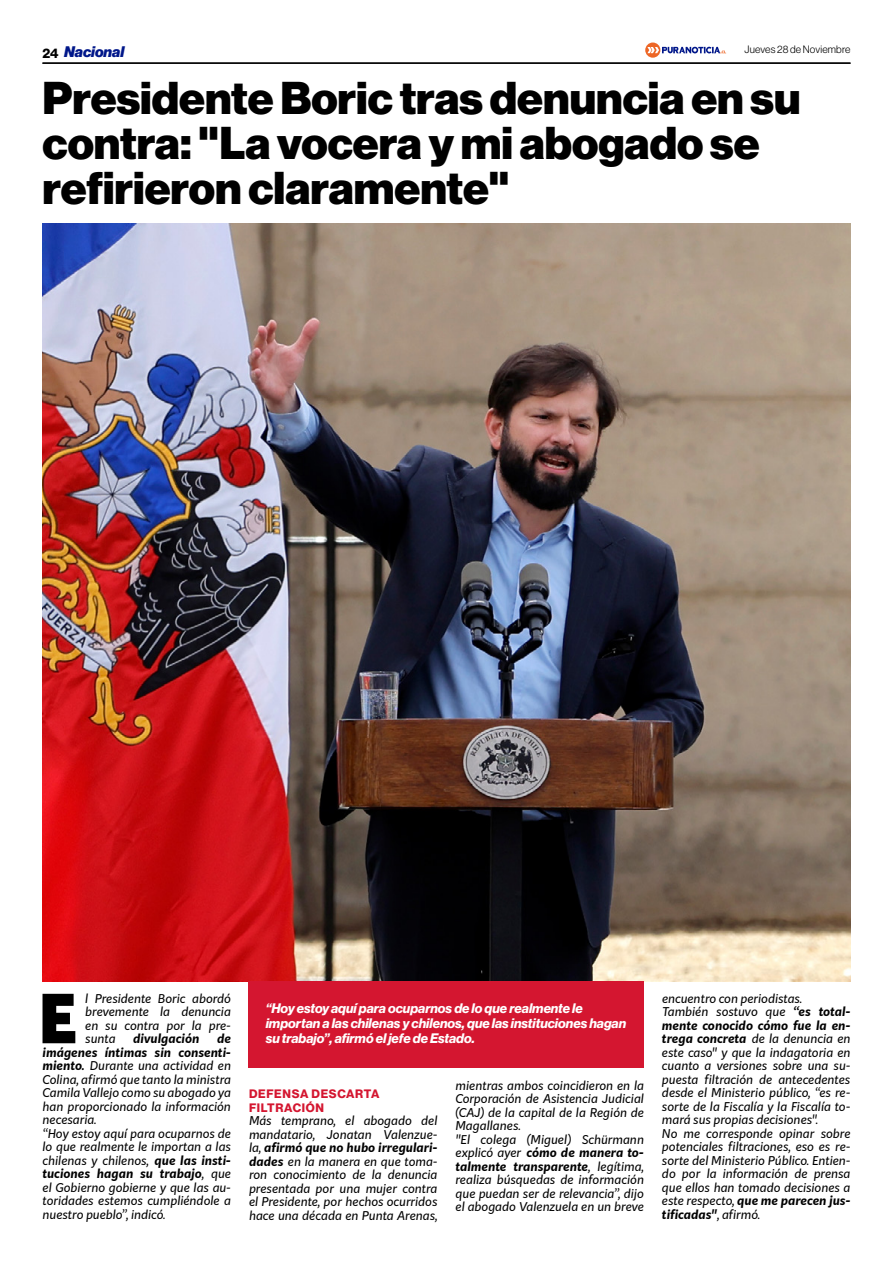
<style>
.page{position:relative;width:893px;height:1263px;background:#fff}
.page>*{position:absolute;margin:0;border:0;box-sizing:border-box;transform-origin:0 0}
.t1{font:900 66.3px "Kit Sans";color:#000}
.t2{font:900 45px/45px "Neue Haas Display";color:#000}
.t3{font:italic 900 15px "Neue Haas Display";color:#00178a}
.t4{font:italic 700 13.5px/15px "Neue Haas Display";color:#fff}
.t5{font:13.5px "N Haas Grotesk DS Pro 75 Bd";color:#000}
.t6{font:italic 12px/13.5px "Kit Sans";color:#000}
.t7{font:12px/13.5px "N Haas Grotesk DS Pro 75 Bd";letter-spacing:.055em;color:#d41630}
.t8{font:italic 700 12px "Kit Sans";color:#000}
.t9{font:10.5px "N Haas Grotesk DS Pro 45 Lt";letter-spacing:.02em;color:#000}
.s1{font-weight:700}
</style>
<div class="page">
<hr style="left:43px;top:63px;width:807px;height:1px;background:#000">
<svg style="left:645px;top:43px;width:81px;height:15px"></svg>
<img style="left:43px;top:223px;width:807px;height:758px">
<div style="left:249px;top:981px;width:395px;height:87px;background:#d41630"></div>
<p class="t3" style="left:64px;top:43px;width:62px">Nacional</p>
<p class="t9" style="left:744px;top:44px;width:108px">Jueves 28 de Noviembre</p>
<p class="t5" style="left:43px;top:45px;width:18px">24</p>
<h2 class="t2" style="left:43px;top:77px;width:759px">Presidente Boric tras denuncia en su contra: "La vocera y mi abogado se refirieron claramente"</h2>
<h1 class="t1" style="left:39px;top:959px;width:40px">E</h1>
<p class="t6" style="left:85px;top:991px;width:147px;text-align:justify">l Presidente Boric abordó brevemente la denuncia en su contra por la pre&shy;sunta</p>
<p class="t8" style="left:133px;top:1028px;width:68px">divulgación</p>
<p class="t6" style="left:43px;top:1031px;width:190px;text-indent:175px"><span class="s1">de imágenes íntimas sin consenti&shy;miento.</span> Durante una actividad en<br>Colina, afirmó que tanto la ministra<br>Camila Vallejo como su abogado ya han proporcionado la información necesaria.<br>“Hoy estoy aquí para ocuparnos de lo que realmente le importan a las chilenas y chilenos, <span class="s1">que las insti&shy;tuciones hagan su trabajo</span>, que el Gobierno gobierne y que las au&shy;toridades estemos cumpliéndole a nuestro pueblo”, indicó.</p>
<p class="t4" style="left:266px;top:1001px;width:362px">“Hoy estoy aquí para ocuparnos de lo que realmente le importan a las chilenas y chilenos, que las instituciones hagan su trabajo”, afirmó el jefe de Estado.</p>
<p class="t7" style="left:249px;top:1087px;width:132px">DEFENSA DESCARTA<br>FILTRACIÓN</p>
<p class="t6" style="left:249px;top:1113px;width:190px;text-align:justify">Más temprano, el abogado del mandatario, Jonatan Valenzue&shy;la, <span class="s1">afirmó que no hubo irregulari&shy;dades</span> en la manera en que toma&shy;ron conocimiento de la denuncia presentada por una mujer contra el Presidente, por hechos ocurridos hace una década en Punta Arenas,</p>
<p class="t6" style="left:455px;top:1078px;width:190px">mientras ambos coincidieron en la<br>Corporación de Asistencia Judicial (CAJ) de la capital de la Región de<br>Magallanes.<br>"El colega (Miguel) Schürmann explicó ayer <span class="s1">cómo de manera to&shy;talmente transparente</span>, legítima, realiza búsquedas de información que puedan ser de relevancia”, dijo el abogado Valenzuela en un breve</p>
<p class="t6" style="left:662px;top:991px;width:190px">encuentro con periodistas.<br>También sostuvo que <span class="s1">“es total&shy;mente conocido cómo fue la en&shy;trega concreta</span> de la denuncia en este caso" y que la indagatoria en cuanto a versiones sobre una su&shy;puesta filtración de antecedentes desde el Ministerio público, “es re&shy;sorte de la Fiscalía y la Fiscalía to&shy;mará sus propias decisiones".<br>No me corresponde opinar sobre potenciales filtraciones, eso es re&shy;sorte del Ministerio Público. Entien&shy;do por la información de prensa que ellos han tomado decisiones a este respecto, <span class="s1">que me parecen jus&shy;tificadas"</span>, afirmó.</p>
</div>
